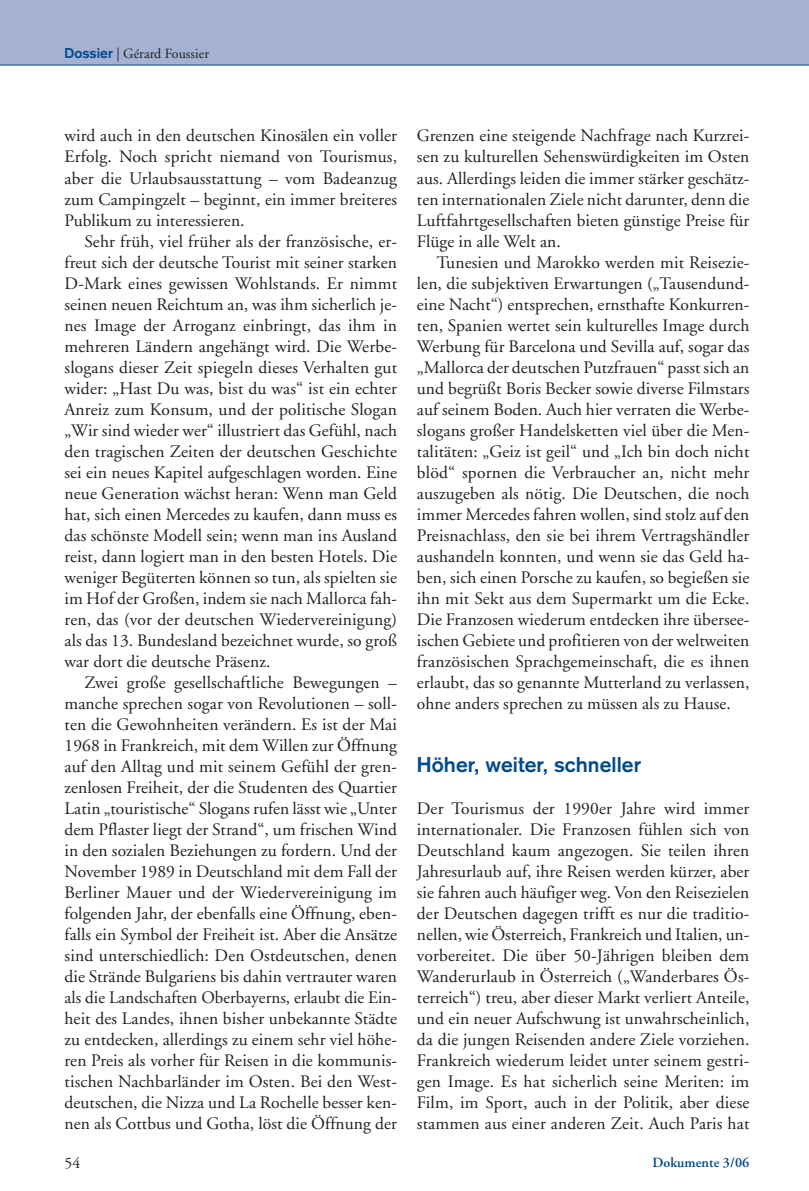
<style>
.page{position:relative;width:809px;height:1191px;background:#fff}
.page>*{position:absolute;margin:0;border:0;box-sizing:border-box;transform-origin:0 0}
.t1{font:700 21px "Akzidenz Grotesk";letter-spacing:.005em;color:#004a8d}
.t2{font:17.5px/21px "Adobe Garamond";letter-spacing:.005em;color:#231f20;text-align:justify}
.t3{font:15.75px "Adobe Garamond";color:#231f20}
.t4{font:14px "Adobe Garamond";letter-spacing:.005em;color:#231f20}
.t5{font:600 14px "Adobe Garamond";letter-spacing:.005em;color:#004a8d}
.s1{font-family:"Akzidenz Grotesk";font-weight:700;color:#004a8d}
</style>
<div class="page">
<div style="left:0;top:1px;width:808px;height:64px;background:#a4b1d2"></div>
<hr style="left:0;top:65px;width:808px;height:1px;background:#004a8d">
<p class="t4" style="left:64px;top:48px;width:146px"><span class="s1">Dossier</span> | Gérard Foussier</p>
<p class="t2" style="left:64px;top:127px;width:334px">wird auch in den deutschen Kinosälen ein voller Erfolg. Noch spricht niemand von Tourismus, aber die Urlaubsausstattung – vom Badeanzug zum Campingzelt – beginnt, ein immer breiteres Publikum zu interessieren.</p>
<p class="t2" style="left:64px;top:232px;width:334px;text-indent:20px">Sehr früh, viel früher als der französische, er&shy;freut sich der deutsche Tourist mit seiner starken D-Mark eines gewissen Wohlstands. Er nimmt seinen neuen Reichtum an, was ihm sicherlich je&shy;nes Image der Arroganz einbringt, das ihm in mehreren Ländern angehängt wird. Die Werbe&shy;slogans dieser Zeit spiegeln dieses Verhalten gut wider: „Hast Du was, bist du was“ ist ein echter Anreiz zum Konsum, und der politische Slogan „Wir sind wieder wer“ illustriert das Gefühl, nach den tragischen Zeiten der deutschen Geschichte sei ein neues Kapitel aufgeschlagen worden. Eine neue Generation wächst heran: Wenn man Geld hat, sich einen Mercedes zu kaufen, dann muss es das schönste Modell sein; wenn man ins Ausland reist, dann logiert man in den besten Hotels. Die weniger Begüterten können so tun, als spielten sie im Hof der Großen, indem sie nach Mallorca fah&shy;ren, das (vor der deutschen Wiedervereinigung) als das 13. Bundesland bezeichnet wurde, so groß war dort die deutsche Präsenz.</p>
<p class="t2" style="left:64px;top:673px;width:334px;text-indent:20px">Zwei große gesellschaftliche Bewegungen – manche sprechen sogar von Revolutionen – soll&shy;ten die Gewohnheiten verändern. Es ist der Mai 1968 in Frankreich, mit dem Willen zur Öffnung auf den Alltag und mit seinem Gefühl der gren&shy;zenlosen Freiheit, der die Studenten des Quartier Latin „touristische“ Slogans rufen lässt wie „Unter dem Pflaster liegt der Strand“, um frischen Wind in den sozialen Beziehungen zu fordern. Und der November 1989 in Deutschland mit dem Fall der Berliner Mauer und der Wiedervereinigung im folgenden Jahr, der ebenfalls eine Öffnung, eben&shy;falls ein Symbol der Freiheit ist. Aber die Ansätze sind unterschiedlich: Den Ostdeutschen, denen die Strände Bulgariens bis dahin vertrauter waren als die Landschaften Oberbayerns, erlaubt die Ein&shy;heit des Landes, ihnen bisher unbekannte Städte zu entdecken, allerdings zu einem sehr viel höhe&shy;ren Preis als vorher für Reisen in die kommunis&shy;tischen Nachbarländer im Osten. Bei den West&shy;deutschen, die Nizza und La Rochelle besser ken&shy;nen als Cottbus und Gotha, löst die Öffnung der</p>
<p class="t2" style="left:417px;top:127px;width:334px">Grenzen eine steigende Nachfrage nach Kurzrei&shy;sen zu kulturellen Sehenswürdigkeiten im Osten aus. Allerdings leiden die immer stärker geschätz&shy;ten internationalen Ziele nicht darunter, denn die Luftfahrtgesellschaften bieten günstige Preise für Flüge in alle Welt an.</p>
<p class="t2" style="left:417px;top:253px;width:334px;text-indent:20px">Tunesien und Marokko werden mit Reisezie&shy;len, die subjektiven Erwartungen („Tausendund&shy;eine Nacht“) entsprechen, ernsthafte Konkurren&shy;ten, Spanien wertet sein kulturelles Image durch Werbung für Barcelona und Sevilla auf, sogar das „Mallorca der deutschen Putzfrauen“ passt sich an und begrüßt Boris Becker sowie diverse Filmstars auf seinem Boden. Auch hier verraten die Werbe&shy;slogans großer Handelsketten viel über die Men&shy;talitäten: „Geiz ist geil“ und „Ich bin doch nicht blöd“ spornen die Verbraucher an, nicht mehr auszugeben als nötig. Die Deutschen, die noch immer Mercedes fahren wollen, sind stolz auf den Preisnachlass, den sie bei ihrem Vertragshändler aushandeln konnten, und wenn sie das Geld ha&shy;ben, sich einen Porsche zu kaufen, so begießen sie ihn mit Sekt aus dem Supermarkt um die Ecke.<br>Die Franzosen wiederum entdecken ihre übersee&shy;ischen Gebiete und profitieren von der weltweiten französischen Sprachgemeinschaft, die es ihnen erlaubt, das so genannte Mutterland zu verlassen, ohne anders sprechen zu müssen als zu Hause.</p>
<p class="t1" style="left:417px;top:756px;width:226px">Höher, weiter, schneller</p>
<p class="t2" style="left:417px;top:799px;width:334px">Der Tourismus der 1990er Jahre wird immer internationaler. Die Franzosen fühlen sich von Deutschland kaum angezogen. Sie teilen ihren Jahresurlaub auf, ihre Reisen werden kürzer, aber sie fahren auch häufiger weg. Von den Reisezielen der Deutschen dagegen trifft es nur die traditio&shy;nellen, wie Österreich, Frankreich und Italien, un&shy;vorbereitet. Die über 50-Jährigen bleiben dem Wanderurlaub in Österreich („Wanderbares Ös&shy;terreich“) treu, aber dieser Markt verliert Anteile, und ein neuer Aufschwung ist unwahrscheinlich, da die jungen Reisenden andere Ziele vorziehen.<br>Frankreich wiederum leidet unter seinem gestri&shy;gen Image. Es hat sicherlich seine Meriten: im Film, im Sport, auch in der Politik, aber diese stammen aus einer anderen Zeit. Auch Paris hat</p>
<p class="t3" style="left:64px;top:1156px;width:17px">54</p>
<p class="t5" style="left:652px;top:1156px;width:98px">Dokumente 3/06</p>
</div>
